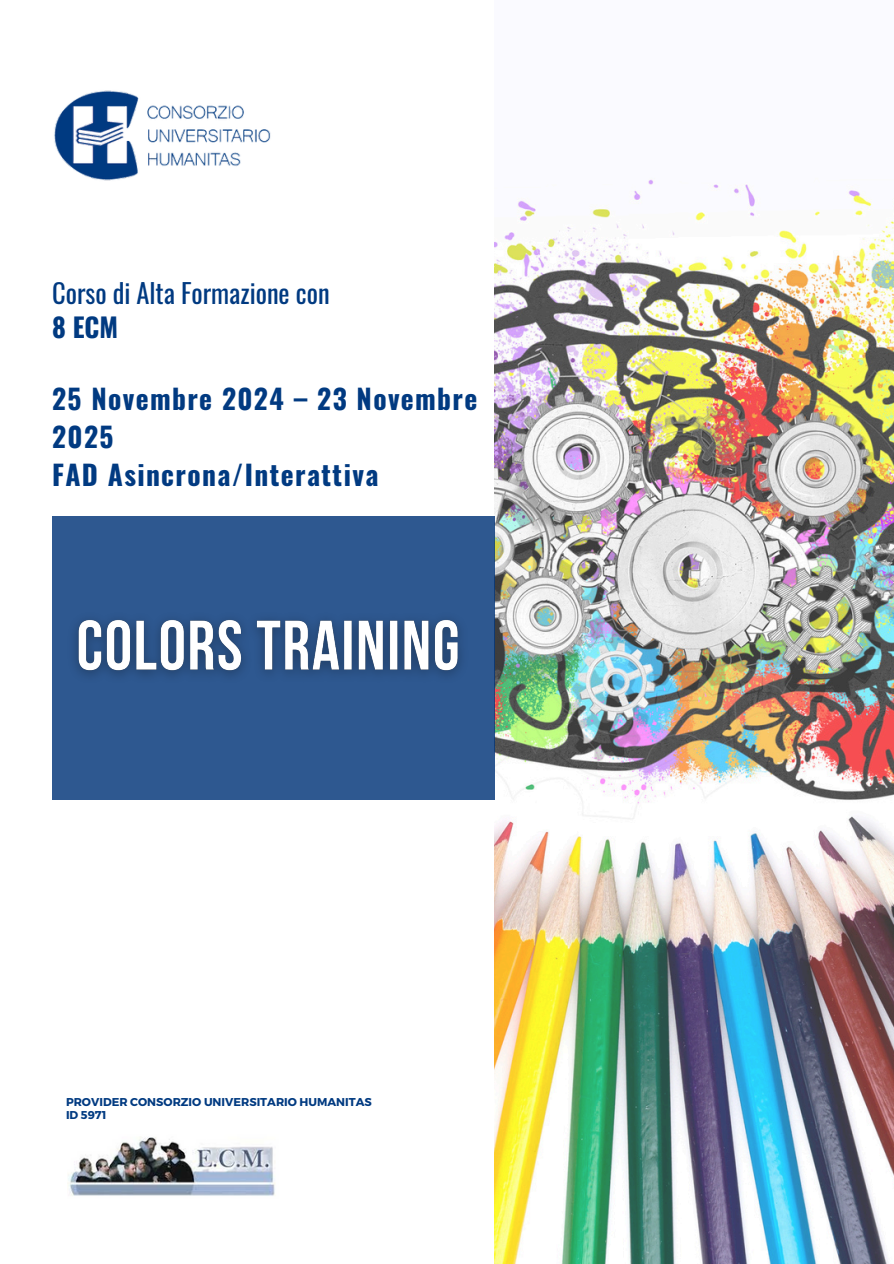
<style>
.page{position:relative;width:894px;height:1264px;background:#fff}
.page>*{position:absolute;margin:0;border:0;box-sizing:border-box;transform-origin:0 0}
.t1{font:700 27.45px/38.2px "Oswald";letter-spacing:.05em;color:#013a81}
.t2{font:26.4px/33.8px "Oswald";color:#013a81}
.t3{font:700 11.4px "Montserrat";color:#013a81}
.s1{font-weight:700}
</style>
<div class="page">
<img style="left:494px;top:179px;width:399px;height:1084px">
<div style="left:52px;top:516px;width:442px;height:284px;background:#2e5890"></div>
<img style="left:54px;top:90px;width:217px;height:91px">
<img style="left:68px;top:1137px;width:207px;height:59px">
<img style="left:75px;top:619px;width:387px;height:57px">
<p class="t2" style="left:52px;top:275px;width:279px">Corso di Alta Formazione con<br><span class="s1">8 ECM</span></p>
<h2 class="t1" style="left:52px;top:378px;width:426px">25 Novembre 2024 – 23 Novembre<br>2025<br>FAD Asincrona/Interattiva</h2>
<p class="t3" style="left:66px;top:1094px;width:307px">PROVIDER CONSORZIO UNIVERSITARIO HUMANITAS</p>
<p class="t3" style="left:66px;top:1107px;width:42px">ID 5971</p>
</div>
